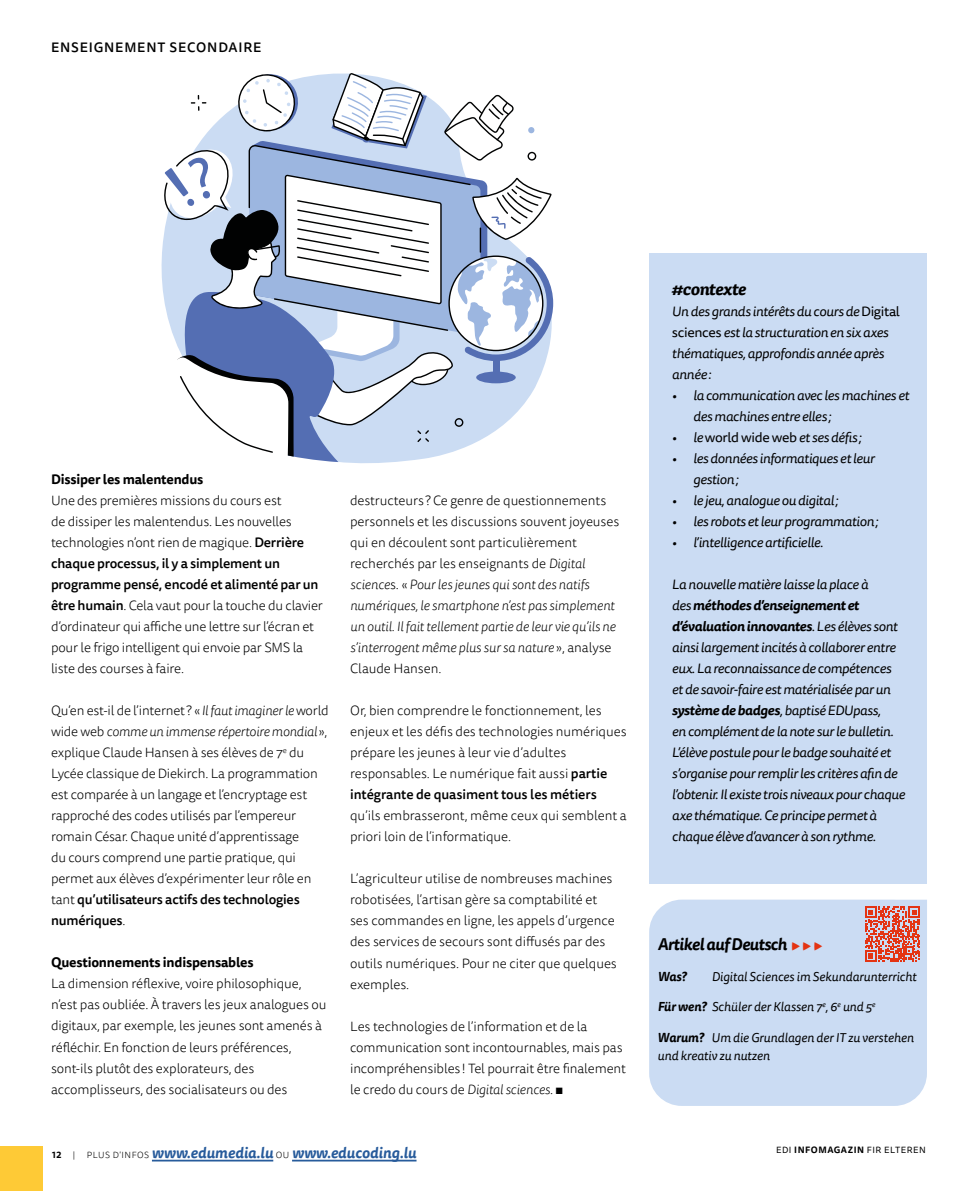
<style>
.page{position:relative;width:978px;height:1191px;background:#fff}
.page>*{position:absolute;margin:0;border:0;box-sizing:border-box;transform-origin:0 0}
.t1{font:italic 700 17.25px "Tisa Pro";letter-spacing:-.045em;color:#000;scale:1.04 1}
.t2{font:italic 700 16.5px "Tisa Sans Pro";letter-spacing:-.03em;color:#000}
.t3{font:italic 700 15px "Tisa Sans Pro";color:#275b9b}
.t4{font:300 13.5px/21px "Tisa Sans Pro";letter-spacing:-.01em;color:#000}
.t5{font:italic 13.5px/21px "Tisa Sans Pro";letter-spacing:-.025em;color:#000;scale:1.04 1}
.t6{font:700 13.5px "Tisa Sans Pro";letter-spacing:-.015em;color:#000}
.t7{font:500 13.5px "Tisa Sans Pro";letter-spacing:.06em;color:#000}
.t8{font:italic 12.75px/18px "Tisa Sans Pro";letter-spacing:-.005em;color:#000}
.t9{font:italic 700 12.75px "Tisa Sans Pro";color:#000}
.t10{font:9px "Tisa Sans Pro";letter-spacing:.06em;color:#000}
.t11{font:700 9px "Tisa Sans Pro";color:#000}
.t12{font:300 9px "Tisa Sans Pro";color:#000}
.s1{font-weight:500}
.s2{font-style:italic}
.s3{font-family:"Tisa Pro"}
.s4{font-style:normal}
.s5{font-weight:700}
.s6{font-weight:500;font-style:normal;font-size:15px;color:#e43413}
.s7{font-weight:300;font-style:normal;font-size:9px;color:#000}
</style>
<div class="page">
<div style="left:649px;top:253px;width:278px;height:630px;background:#cbdcf3"></div>
<hr style="left:977px;top:0;width:1px;height:1191px;background:#cedddc">
<div style="left:0;top:1146px;width:42px;height:45px;background:#feca36"></div>
<svg style="left:162px;top:73px;width:391px;height:389px"></svg>
<hr style="left:152px;top:1159px;width:121px;height:2px;background:#275b9b">
<hr style="left:292px;top:1159px;width:125px;height:2px;background:#275b9b">
<div style="left:649px;top:899px;width:278px;height:207px;background:#cbdcf3;border-radius:32px"></div>
<svg style="left:865px;top:906px;width:55px;height:55px"></svg>
<p class="t7" style="left:51px;top:38px;width:212px">ENSEIGNEMENT SECONDAIRE</p>
<p class="t6" style="left:51px;top:469px;width:154px">Dissiper les malentendus</p>
<p class="t4" style="left:51px;top:490px;width:274px">Une des premières missions du cours est<br>de dissiper les malentendus. Les nouvelles technologies n’ont rien de magique. <span class="s1">Derrière chaque processus, il y a simplement un programme pensé, encodé et alimenté par un être humain</span>. Cela vaut pour la touche du clavier d’ordinateur qui affiche une lettre sur l’écran et pour le frigo intelligent qui envoie par SMS la liste des courses à faire.</p>
<p class="t4" style="left:51px;top:700px;width:279px">Qu’en est-il de l’internet? «<span class="s2">Il faut imaginer le</span> world wide web <span class="s2">comme un immense répertoire mondial</span>», explique Claude Hansen à ses élèves de 7<sup>e</sup> du Lycée classique de Diekirch. La programmation est comparée à un langage et l’encryptage est rapproché des codes utilisés par l’empereur romain César. Chaque unité d’apprentissage<br>du cours comprend une partie pratique, qui permet aux élèves d’expérimenter leur rôle en tant <span class="s1">qu’utilisateurs actifs des technologies numériques</span>.</p>
<p class="t6" style="left:51px;top:952px;width:204px">Questionnements indispensables</p>
<p class="t4" style="left:51px;top:973px;width:277px">La dimension réflexive, voire philosophique, n’est pas oubliée. À travers les jeux analogues ou digitaux, par exemple, les jeunes sont amenés à réfléchir. En fonction de leurs préférences, sont-ils plutôt des explorateurs, des accomplisseurs, des socialisateurs ou des</p>
<p class="t4" style="left:350px;top:490px;width:271px">destructeurs? Ce genre de questionnements personnels et les discussions souvent joyeuses qui en découlent sont particulièrement recherchés par les enseignants de <span class="s2">Digital science</span>s. «<span class="s2">Pour les jeunes qui sont des natifs numériques, le smartphone n’est pas simplement un outil. Il fait tellement partie de leur vie qu’ils ne s’interrogent même plus sur sa nature</span>», analyse Claude Hansen.</p>
<p class="t4" style="left:350px;top:700px;width:278px">Or, bien comprendre le fonctionnement, les enjeux et les défis des technologies numériques prépare les jeunes à leur vie d’adultes responsables. Le numérique fait aussi <span class="s1">partie intégrante de quasiment tous les métiers</span></p>
<p class="t4" style="left:350px;top:805px;width:278px">qu’ils embrasseront, même ceux qui semblent a priori loin de l’informatique.</p>
<p class="t4" style="left:350px;top:868px;width:268px">L’agriculteur utilise de nombreuses machines robotisées, l’artisan gère sa comptabilité et ses commandes en ligne, les appels d’urgence des services de secours sont diffusés par des outils numériques. Pour ne citer que quelques exemples.</p>
<p class="t4" style="left:350px;top:1015px;width:278px">Les technologies de l’information et de la communication sont incontournables, mais pas incompréhensibles! Tel pourrait être finalement le credo du cours de <span class="s2">Digital sciences</span>. <span class="s3">▪</span></p>
<p class="t1" style="left:672px;top:275px;width:74px">#contexte</p>
<p class="t5" style="left:672px;top:301px;width:221px">Un des grands intérêts du cours de <span class="s4">Digital sciences</span> est la structuration en six axes thématiques, approfondis année après année:</p>
<p class="t5" style="left:693px;top:385px;width:209px;text-indent:-21px">• la communication avec les machines et des machines entre elles;</p>
<p class="t5" style="left:672px;top:427px;width:184px">• le <span class="s4">world wide web</span> et ses défis;</p>
<p class="t5" style="left:693px;top:448px;width:176px;text-indent:-21px">• les données informatiques et leur gestion;</p>
<p class="t5" style="left:672px;top:490px;width:162px">• le jeu, analogue ou digital;</p>
<p class="t5" style="left:672px;top:511px;width:200px">• les robots et leur programmation;</p>
<p class="t5" style="left:672px;top:532px;width:147px">• l’intelligence artificielle.</p>
<p class="t5" style="left:672px;top:574px;width:226px">La nouvelle matière laisse la place à<br>des <span class="s5">méthodes d’enseignement et d’évaluation innovantes</span>. Les élèves sont ainsi largement incités à collaborer entre eux. La reconnaissance de compétences et de savoir-faire est matérialisée par un <span class="s5">système de badges</span>, baptisé EDUpass,<br>en complément de la note sur le bulletin.<br>L’élève postule pour le badge souhaité et s’organise pour remplir les critères afin de l’obtenir. Il existe trois niveaux pour chaque axe thématique. Ce principe permet à chaque élève d’avancer à son rythme.</p>
<p class="t2" style="left:658px;top:931px;width:166px">Artikel auf Deutsch <span class="s6">▸ ▸ ▸</span></p>
<p class="t9" style="left:658px;top:966px;width:31px">Was?</p>
<p class="t8" style="left:712px;top:967px;width:206px">Digital Sciences im Sekundarunterricht</p>
<p class="t8" style="left:658px;top:998px;width:219px"><span class="s5">Für wen?</span> Schüler der Klassen 7<sup>e</sup>, 6<sup>e</sup> und 5<sup>e</sup></p>
<p class="t8" style="left:658px;top:1029px;width:258px"><span class="s5">Warum?</span> Um die Grundlagen der IT zu verstehen und kreativ zu nutzen</p>
<p class="t11" style="left:52px;top:1147px;width:11px">12</p>
<p class="t12" style="left:73px;top:1148px;width:4px">|</p>
<p class="t3" style="left:87px;top:1141px;width:331px"><span class="s7">PLUS D'INFOS</span> www.edumedia.lu <span class="s7">OU</span> www.educoding.lu</p>
<p class="t10" style="left:776px;top:1144px;width:151px">EDI <span class="s5">INFOMAGAZIN</span> FIR ELTEREN</p>
</div>
